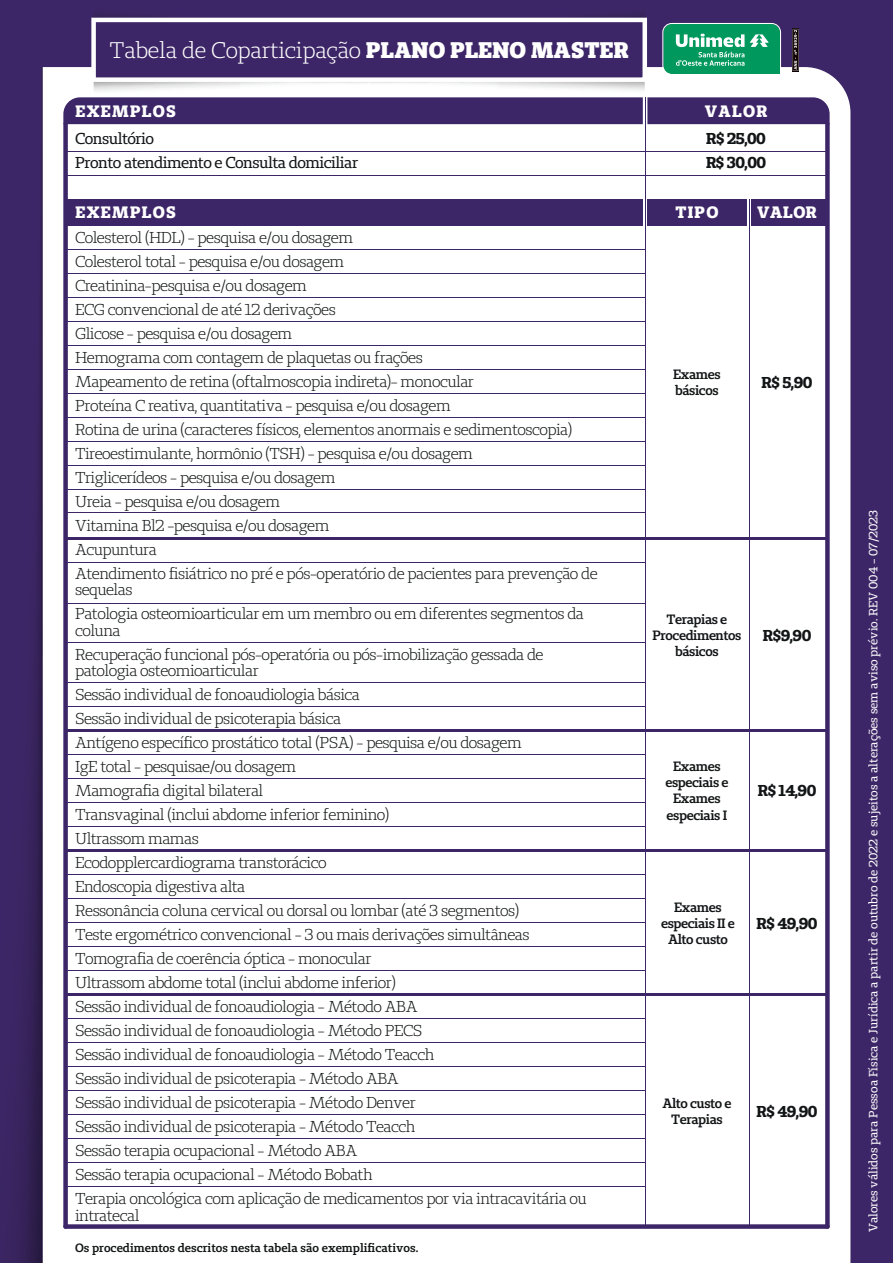
<style>
.page{position:relative;width:893px;height:1263px;background:#3d2667}
.page>*{position:absolute;margin:0;border:0;box-sizing:border-box;transform-origin:0 0}
.t1{font:22.5px "Unimed Slab";letter-spacing:-.01em;color:#fff}
.t2{font:800 16.5px "Unimed Slab";letter-spacing:.075em;color:#fff}
.t3{font:15.75px/24px "Unimed Slab";letter-spacing:-.03em;color:#121516}
.t4{font:15.75px/23.7px "Unimed Slab";letter-spacing:-.03em;color:#121516}
.t5{font:700 15.75px/23.7px "Unimed Slab";letter-spacing:-.03em;color:#121516}
.t6{font:600 13.5px/16.2px "Unimed Slab";letter-spacing:-.03em;color:#121516;text-align:center}
.t7{font:12px "Unimed Slab";color:#fff}
.t8{font:600 12px "Unimed Slab";color:#121516}
.s1{font-weight:900}
</style>
<div class="page">
<div style="left:43px;top:67px;width:807px;height:1196px;background:#fff"></div>
<img style="left:16px;top:67px;width:26px;height:1196px">
<img style="left:414px;top:14px;width:231px;height:4px">
<img style="left:94px;top:15px;width:231px;height:3px">
<svg style="left:63px;top:18px;width:767px;height:106px"></svg>
<div style="left:66px;top:199px;width:577px;height:27px;background:#3d2667"></div>
<div style="left:647px;top:199px;width:100px;height:27px;background:#3d2667"></div>
<div style="left:751px;top:199px;width:76px;height:27px;background:#3d2667"></div>
<hr style="left:645px;top:97px;width:1px;height:1129px;background:#3d2667">
<hr style="left:749px;top:199px;width:1px;height:1027px;background:#3d2667">
<div style="left:63px;top:122px;width:5px;height:1107px;background:#3d2667;border-radius:2px"></div>
<div style="left:825px;top:122px;width:5px;height:1107px;background:#3d2667;border-radius:2px"></div>
<div style="left:63px;top:1224px;width:767px;height:5px;background:#3d2667;border-radius:2px"></div>
<hr style="left:66px;top:151px;width:761px;height:1px;background:#3d2667">
<hr style="left:66px;top:175px;width:761px;height:1px;background:#3d2667">
<hr style="left:66px;top:249px;width:579px;height:1px;background:#3d2667">
<hr style="left:66px;top:273px;width:579px;height:1px;background:#3d2667">
<hr style="left:66px;top:297px;width:579px;height:1px;background:#3d2667">
<hr style="left:66px;top:321px;width:579px;height:1px;background:#3d2667">
<hr style="left:66px;top:345px;width:579px;height:1px;background:#3d2667">
<hr style="left:66px;top:369px;width:579px;height:1px;background:#3d2667">
<hr style="left:66px;top:393px;width:579px;height:1px;background:#3d2667">
<hr style="left:66px;top:417px;width:579px;height:1px;background:#3d2667">
<hr style="left:66px;top:441px;width:579px;height:1px;background:#3d2667">
<hr style="left:66px;top:465px;width:579px;height:1px;background:#3d2667">
<hr style="left:66px;top:489px;width:579px;height:1px;background:#3d2667">
<hr style="left:66px;top:642px;width:579px;height:1px;background:#3d2667">
<hr style="left:66px;top:682px;width:579px;height:1px;background:#3d2667">
<hr style="left:66px;top:706px;width:579px;height:1px;background:#3d2667">
<hr style="left:66px;top:562px;width:579px;height:1px;background:#3d2667">
<hr style="left:66px;top:603px;width:579px;height:1px;background:#3d2667">
<hr style="left:66px;top:730px;width:761px;height:2px;background:#3d2667">
<hr style="left:66px;top:754px;width:579px;height:1px;background:#3d2667">
<hr style="left:66px;top:778px;width:579px;height:1px;background:#3d2667">
<hr style="left:66px;top:802px;width:579px;height:1px;background:#3d2667">
<hr style="left:66px;top:826px;width:579px;height:1px;background:#3d2667">
<hr style="left:66px;top:874px;width:579px;height:1px;background:#3d2667">
<hr style="left:66px;top:898px;width:579px;height:1px;background:#3d2667">
<hr style="left:66px;top:1018px;width:579px;height:1px;background:#3d2667">
<hr style="left:66px;top:1042px;width:579px;height:1px;background:#3d2667">
<hr style="left:66px;top:1066px;width:579px;height:1px;background:#3d2667">
<hr style="left:66px;top:1090px;width:579px;height:1px;background:#3d2667">
<hr style="left:66px;top:1114px;width:579px;height:1px;background:#3d2667">
<hr style="left:66px;top:1138px;width:579px;height:1px;background:#3d2667">
<hr style="left:66px;top:1162px;width:579px;height:1px;background:#3d2667">
<hr style="left:66px;top:1186px;width:579px;height:1px;background:#3d2667">
<hr style="left:66px;top:922px;width:579px;height:1px;background:#3d2667">
<hr style="left:66px;top:946px;width:579px;height:1px;background:#3d2667">
<hr style="left:66px;top:970px;width:579px;height:1px;background:#3d2667">
<hr style="left:66px;top:994px;width:761px;height:2px;background:#3d2667">
<hr style="left:66px;top:850px;width:761px;height:2px;background:#3d2667">
<hr style="left:66px;top:512px;width:579px;height:1px;background:#3d2667">
<hr style="left:66px;top:537px;width:761px;height:2px;background:#3d2667">
<h1 class="t1" style="left:110px;top:36px;width:520px">Tabela de Coparticipação <span class="s1">PLANO PLENO MASTER</span></h1>
<p class="t2" style="left:76px;top:100px;width:102px">EXEMPLOS</p>
<p class="t2" style="left:705px;top:100px;width:64px">VALOR</p>
<p class="t4" style="left:75px;top:127px;width:285px">Consultório<br>Pronto atendimento e Consulta domiciliar</p>
<p class="t5" style="left:706px;top:126px;width:62px">R$ 25,00<br>R$ 30,00</p>
<p class="t2" style="left:76px;top:201px;width:102px">EXEMPLOS</p>
<p class="t2" style="left:675px;top:201px;width:45px">TIPO</p>
<p class="t2" style="left:757px;top:201px;width:61px">VALOR</p>
<p class="t3" style="left:75px;top:225px;width:524px">Colesterol (HDL) - pesquisa e/ou dosagem<br>Colesterol total - pesquisa e/ou dosagem<br>Creatinina-pesquisa e/ou dosagem<br>ECG convencional de até 12 derivações<br>Glicose - pesquisa e/ou dosagem<br>Hemograma com contagem de plaquetas ou frações<br>Mapeamento de retina (oftalmoscopia indireta)- monocular<br>Proteína C reativa, quantitativa - pesquisa e/ou dosagem<br>Rotina de urina (caracteres físicos, elementos anormais e sedimentoscopia)<br>Tireoestimulante, hormônio (TSH) - pesquisa e/ou dosagem<br>Triglicerídeos - pesquisa e/ou dosagem<br>Ureia - pesquisa e/ou dosagem<br>Vitamina Bl2 -pesquisa e/ou dosagem<br>Acupuntura<br>Atendimento fisiátrico no pré e pós-operatório de pacientes para prevenção de</p>
<p class="t3" style="left:75px;top:577px;width:510px">sequelas<br>Patologia osteomioarticular em um membro ou em diferentes segmentos da</p>
<p class="t3" style="left:75px;top:618px;width:470px">coluna<br>Recuperação funcional pós-operatória ou pós-imobilização gessada de</p>
<p class="t3" style="left:75px;top:658px;width:513px">patologia osteomioarticular<br>Sessão individual de fonoaudiologia básica<br>Sessão individual de psicoterapia básica<br>Antígeno específico prostático total (PSA) - pesquisa e/ou dosagem<br>IgE total - pesquisae/ou dosagem<br>Mamografia digital bilateral<br>Transvaginal (inclui abdome inferior feminino)<br>Ultrassom mamas<br>Ecodopplercardiograma transtorácico<br>Endoscopia digestiva alta<br>Ressonância coluna cervical ou dorsal ou lombar (até 3 segmentos)<br>Teste ergométrico convencional - 3 ou mais derivações simultâneas Tomografia de coerência óptica - monocular<br>Ultrassom abdome total (inclui abdome inferior)<br>Sessão individual de fonoaudiologia - Método ABA<br>Sessão individual de fonoaudiologia - Método PECS<br>Sessão individual de fonoaudiologia - Método Teacch<br>Sessão individual de psicoterapia - Método ABA<br>Sessão individual de psicoterapia - Método Denver<br>Sessão individual de psicoterapia - Método Teacch<br>Sessão terapia ocupacional - Método ABA<br>Sessão terapia ocupacional - Método Bobath<br>Terapia oncológica com aplicação de medicamentos por via intracavitária ou</p>
<p class="t3" style="left:75px;top:1203px;width:66px">intratecal</p>
<p class="t8" style="left:75px;top:1240px;width:345px">Os procedimentos descritos nesta tabela são exemplificativos.</p>
<p class="t6" style="left:673px;top:366px;width:49px;text-align:left">Exames básicos</p>
<p class="t5" style="left:762px;top:370px;width:52px">R$ 5,90</p>
<p class="t6" style="left:652px;top:611px;width:90px">Terapias e<br>Procedimentos básicos</p>
<p class="t5" style="left:763px;top:623px;width:50px">R$9,90</p>
<p class="t6" style="left:665px;top:758px;width:65px">Exames especiais e<br>Exames especiais I</p>
<p class="t5" style="left:758px;top:778px;width:60px">R$ 14,90</p>
<p class="t6" style="left:661px;top:899px;width:75px">Exames especiais II e<br>Alto custo</p>
<p class="t5" style="left:757px;top:911px;width:62px">R$ 49,90</p>
<p class="t6" style="left:662px;top:1095px;width:71px">Alto custo e<br>Terapias</p>
<p class="t5" style="left:757px;top:1099px;width:62px">R$ 49,90</p>
<p class="t7" style="left:866px;top:1232px;width:724px;rotate:-90deg">Valores válidos para Pessoa Física e Jurídica a partir de outubro de 2022 e sujeitos a alterações sem aviso prévio. REV 004 - 07/2023</p>
</div>
